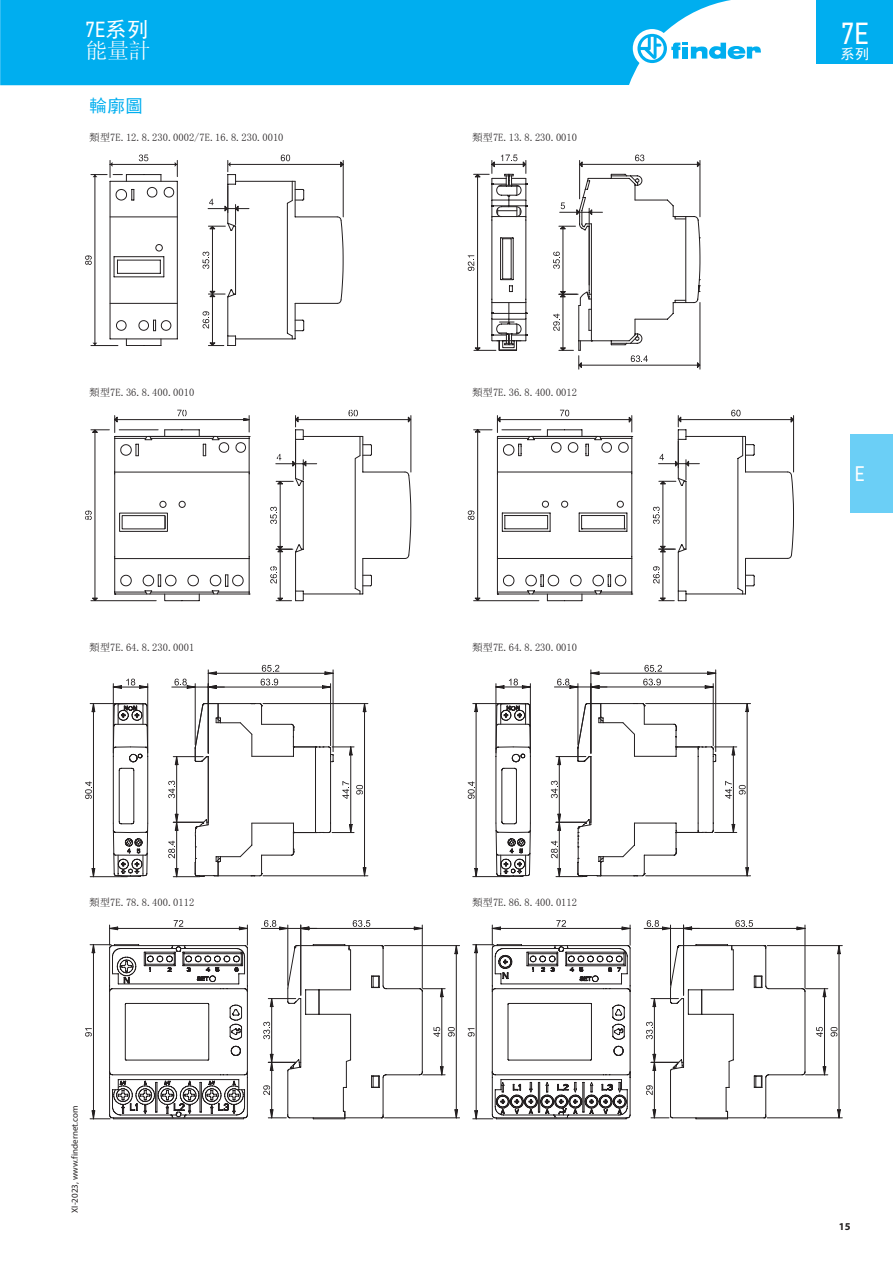
<style>
.page{position:relative;width:893px;height:1263px;background:#fff}
.page>*{position:absolute;margin:0;border:0;box-sizing:border-box;transform-origin:0 0}
.t1{font:30.3px "PF Din Text Cond Pro";color:#fff}
.t2{font:21.75px "PF Din Text Cond Pro";color:#fff}
.t3{font:21.75px "Sim Sun";color:#fff}
.t4{font:21px "PF Din Text Cond Pro";color:#fff}
.t5{font:18px "Sim Hei";color:#00aeef}
.t6{font:14.55px "Sim Hei";color:#fff}
.t7{font:10.5px "Sim Sun";color:#231f20}
.t8{font:700 10.5px "Myriad Pro";color:#231f20}
.t9{font:9px "Myriad Pro";color:#231f20}
.s1{font-family:"Sim Hei"}
</style>
<div class="page">
<hr style="left:343px;top:160px;width:1px;height:57px;background:#231f20">
<svg style="left:85px;top:155px;width:258px;height:191px"></svg>
<div style="left:156px;top:244px;width:7px;height:7px;border:1px solid #231f20;border-radius:50%"></div>
<hr style="left:700px;top:160px;width:1px;height:57px;background:#231f20">
<hr style="left:700px;top:302px;width:1px;height:67px;background:#231f20">
<svg style="left:468px;top:155px;width:232px;height:214px"></svg>
<svg style="left:85px;top:410px;width:327px;height:191px"></svg>
<svg style="left:468px;top:410px;width:326px;height:191px"></svg>
<svg style="left:113px;top:703px;width:35px;height:174px"></svg>
<hr style="left:113px;top:684px;width:1px;height:69px;background:#231f20">
<hr style="left:147px;top:684px;width:1px;height:69px;background:#231f20">
<svg style="left:113px;top:679px;width:35px;height:8px"></svg>
<hr style="left:113px;top:687px;width:35px;height:1px;background:#231f20">
<hr style="left:90px;top:703px;width:37px;height:1px;background:#231f20">
<hr style="left:90px;top:876px;width:37px;height:1px;background:#231f20">
<svg style="left:85px;top:781px;width:7px;height:18px"></svg>
<svg style="left:92px;top:703px;width:3px;height:9px"></svg>
<svg style="left:92px;top:868px;width:3px;height:9px"></svg>
<hr style="left:93px;top:703px;width:1px;height:174px;background:#231f20">
<hr style="left:195px;top:684px;width:1px;height:61px;background:#231f20">
<svg style="left:174px;top:679px;width:21px;height:8px"></svg>
<hr style="left:172px;top:687px;width:52px;height:1px;background:#231f20">
<hr style="left:330px;top:684px;width:1px;height:62px;background:#231f20">
<svg style="left:261px;top:679px;width:17px;height:6px"></svg>
<svg style="left:209px;top:685px;width:7px;height:2px"></svg>
<svg style="left:322px;top:685px;width:9px;height:2px"></svg>
<hr style="left:208px;top:687px;width:123px;height:1px;background:#231f20">
<hr style="left:208px;top:670px;width:1px;height:83px;background:#231f20">
<hr style="left:333px;top:670px;width:1px;height:82px;background:#231f20">
<svg style="left:262px;top:665px;width:17px;height:7px"></svg>
<svg style="left:208px;top:672px;width:8px;height:3px"></svg>
<svg style="left:325px;top:672px;width:8px;height:3px"></svg>
<hr style="left:208px;top:673px;width:125px;height:1px;background:#231f20">
<hr style="left:263px;top:703px;width:105px;height:1px;background:#231f20">
<hr style="left:263px;top:875px;width:105px;height:1px;background:#231f20">
<svg style="left:168px;top:702px;width:198px;height:175px"></svg>
<hr style="left:364px;top:703px;width:1px;height:173px;background:#231f20">
<svg style="left:495px;top:703px;width:36px;height:174px"></svg>
<hr style="left:496px;top:684px;width:1px;height:69px;background:#231f20">
<hr style="left:530px;top:684px;width:1px;height:69px;background:#231f20">
<svg style="left:496px;top:679px;width:35px;height:8px"></svg>
<hr style="left:496px;top:687px;width:34px;height:1px;background:#231f20">
<hr style="left:473px;top:703px;width:37px;height:1px;background:#231f20">
<hr style="left:473px;top:876px;width:37px;height:1px;background:#231f20">
<svg style="left:468px;top:781px;width:7px;height:18px"></svg>
<svg style="left:475px;top:703px;width:3px;height:9px"></svg>
<svg style="left:475px;top:868px;width:3px;height:9px"></svg>
<hr style="left:476px;top:703px;width:1px;height:174px;background:#231f20">
<hr style="left:578px;top:684px;width:1px;height:61px;background:#231f20">
<svg style="left:557px;top:679px;width:21px;height:8px"></svg>
<hr style="left:554px;top:687px;width:53px;height:1px;background:#231f20">
<hr style="left:713px;top:684px;width:1px;height:62px;background:#231f20">
<svg style="left:643px;top:679px;width:18px;height:6px"></svg>
<svg style="left:592px;top:685px;width:7px;height:2px"></svg>
<svg style="left:705px;top:685px;width:8px;height:2px"></svg>
<hr style="left:591px;top:687px;width:122px;height:1px;background:#231f20">
<hr style="left:591px;top:670px;width:1px;height:83px;background:#231f20">
<hr style="left:715px;top:670px;width:1px;height:82px;background:#231f20">
<svg style="left:644px;top:665px;width:18px;height:7px"></svg>
<svg style="left:591px;top:672px;width:8px;height:3px"></svg>
<svg style="left:707px;top:672px;width:9px;height:3px"></svg>
<hr style="left:591px;top:673px;width:125px;height:1px;background:#231f20">
<hr style="left:646px;top:703px;width:104px;height:1px;background:#231f20">
<hr style="left:646px;top:875px;width:104px;height:1px;background:#231f20">
<svg style="left:551px;top:702px;width:198px;height:175px"></svg>
<hr style="left:747px;top:703px;width:1px;height:173px;background:#231f20">
<svg style="left:85px;top:920px;width:163px;height:199px"></svg>
<hr style="left:93px;top:945px;width:1px;height:174px;background:#231f20">
<hr style="left:288px;top:925px;width:1px;height:60px;background:#231f20">
<svg style="left:264px;top:920px;width:24px;height:10px"></svg>
<hr style="left:261px;top:928px;width:56px;height:1px;background:#231f20">
<hr style="left:300px;top:925px;width:1px;height:70px;background:#231f20">
<hr style="left:422px;top:925px;width:1px;height:63px;background:#231f20">
<svg style="left:353px;top:920px;width:17px;height:7px"></svg>
<svg style="left:301px;top:927px;width:8px;height:3px"></svg>
<svg style="left:414px;top:927px;width:8px;height:3px"></svg>
<hr style="left:301px;top:928px;width:121px;height:1px;background:#231f20">
<hr style="left:384px;top:945px;width:76px;height:1px;background:#231f20">
<hr style="left:384px;top:1117px;width:76px;height:1px;background:#231f20">
<svg style="left:263px;top:944px;width:195px;height:175px"></svg>
<hr style="left:442px;top:989px;width:1px;height:86px;background:#231f20">
<svg style="left:468px;top:920px;width:163px;height:199px"></svg>
<hr style="left:476px;top:945px;width:1px;height:174px;background:#231f20">
<hr style="left:670px;top:925px;width:1px;height:60px;background:#231f20">
<svg style="left:647px;top:920px;width:24px;height:10px"></svg>
<hr style="left:644px;top:928px;width:56px;height:1px;background:#231f20">
<hr style="left:683px;top:925px;width:1px;height:70px;background:#231f20">
<hr style="left:805px;top:925px;width:1px;height:63px;background:#231f20">
<svg style="left:735px;top:920px;width:18px;height:7px"></svg>
<svg style="left:684px;top:927px;width:8px;height:3px"></svg>
<svg style="left:797px;top:927px;width:8px;height:3px"></svg>
<hr style="left:684px;top:928px;width:121px;height:1px;background:#231f20">
<hr style="left:767px;top:945px;width:75px;height:1px;background:#231f20">
<hr style="left:767px;top:1117px;width:75px;height:1px;background:#231f20">
<svg style="left:646px;top:944px;width:194px;height:175px"></svg>
<hr style="left:824px;top:989px;width:1px;height:86px;background:#231f20">
<div style="left:850px;top:434px;width:43px;height:78px;background:#6bcff6"></div>
<div style="left:0;top:0;width:731px;height:85px;background:#00aeef"></div>
<div style="left:633px;top:29px;width:38px;height:39px;background:#fff;border-radius:50%"></div>
<svg style="left:637px;top:34px;width:124px;height:29px"></svg>
<div style="left:816px;top:0;width:77px;height:64px;background:#00aeef"></div>
<h2 class="t2" style="left:85px;top:17px;width:64px">7E<span class="s1">系列</span></h2>
<h2 class="t3" style="left:85px;top:40px;width:67px">能量計</h2>
<h3 class="t5" style="left:89px;top:97px;width:56px">輪廓圖</h3>
<p class="t7" style="left:89px;top:132px;width:196px">類型7E.12.8.230.0002/7E.16.8.230.0010</p>
<p class="t7" style="left:472px;top:132px;width:106px">類型7E.13.8.230.0010</p>
<p class="t7" style="left:89px;top:387px;width:106px">類型7E.36.8.400.0010</p>
<p class="t7" style="left:472px;top:387px;width:106px">類型7E.36.8.400.0012</p>
<p class="t7" style="left:89px;top:642px;width:107px">類型7E.64.8.230.0001</p>
<p class="t7" style="left:472px;top:642px;width:106px">類型7E.64.8.230.0010</p>
<p class="t7" style="left:89px;top:897px;width:107px">類型7E.78.8.400.0112</p>
<p class="t7" style="left:472px;top:897px;width:106px">類型7E.86.8.400.0112</p>
<p class="t9" style="left:69px;top:1213px;width:108px;rotate:-90deg">XI-2023, www.findernet.com</p>
<h1 class="t1" style="left:841px;top:16px;width:29px">7E</h1>
<h3 class="t6" style="left:840px;top:47px;width:31px">系列</h3>
<h3 class="t4" style="left:855px;top:461px;width:11px">E</h3>
<p class="t8" style="left:839px;top:1219px;width:13px">15</p>
</div>
